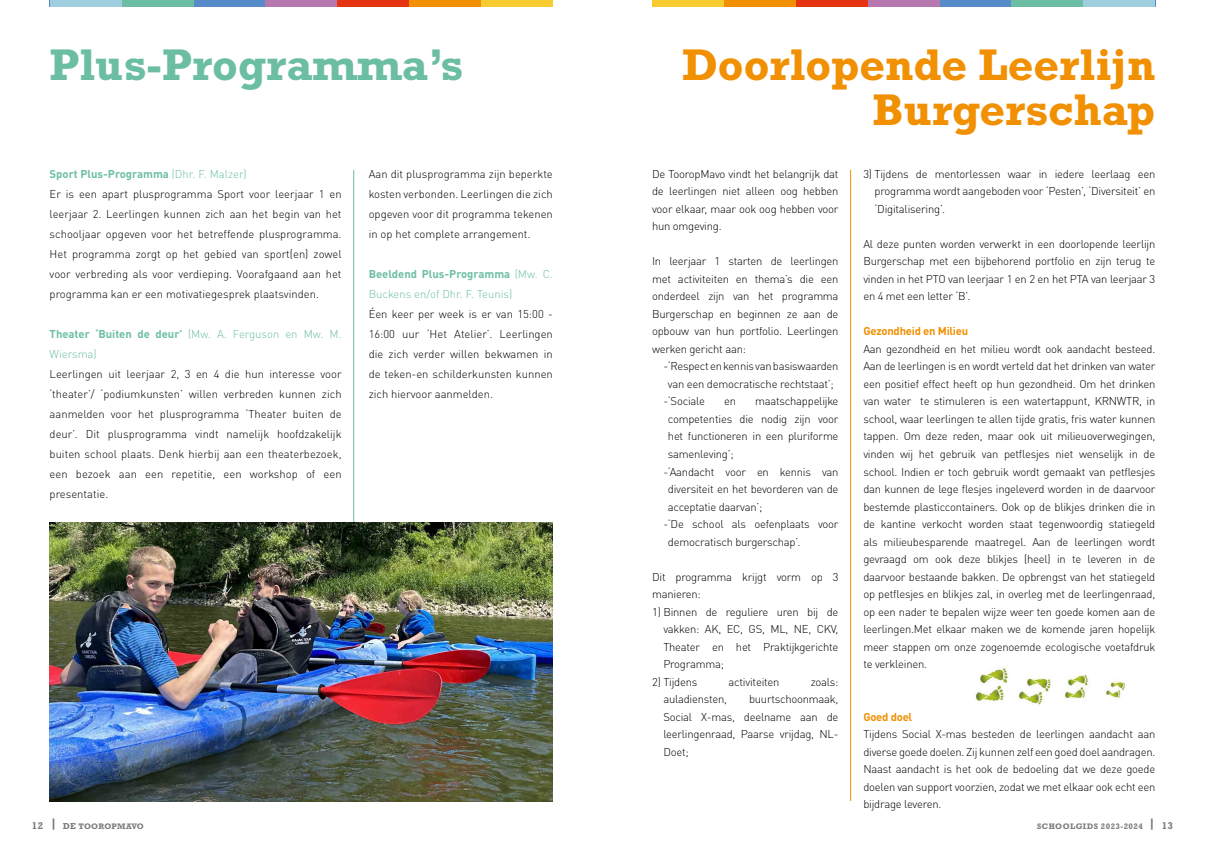
<style>
.page{position:relative;width:1205px;height:851px;background:#fff}
.page>*{position:absolute;margin:0;border:0;box-sizing:border-box;transform-origin:0 0}
.t1{font:700 45px/45px "Rockwell Std";color:#f19002;text-align:right}
.t2{font:700 45px "Rockwell Std";color:#6bbea4}
.t3{font:300 11.25px/17.5px "DIN Pro";letter-spacing:-.02em;color:#000;text-align:justify}
.t4{font:300 11.25px/20px "DIN Pro";color:#000}
.t5{font:300 11.25px/20px "DIN Pro";color:#6bbea4}
.t6{font:700 11.25px "DIN Pro";letter-spacing:-.02em;color:#f19002}
.t7{font:700 8.12px "Rockwell Std";letter-spacing:.05em;color:#7c7b7b}
.t8{font:700 8.12px "Rockwell Std";letter-spacing:.03em;color:#7c7b7b}
.s1{font-weight:700;color:#6bbea4}
.s2{color:#6bbea4}
.s3{font-weight:700}
.s4{font-size:10px}
.s5{font-size:8.75px}
</style>
<div class="page">
<div style="left:652px;top:0;width:503px;height:7px;background:#f8cb31"></div>
<div style="left:724px;top:0;width:431px;height:7px;background:#f19002"></div>
<div style="left:796px;top:0;width:359px;height:7px;background:#e63312"></div>
<div style="left:868px;top:0;width:287px;height:7px;background:#b777af"></div>
<div style="left:939px;top:0;width:216px;height:7px;background:#578ac8"></div>
<div style="left:1011px;top:0;width:144px;height:7px;background:#6bbea4"></div>
<div style="left:1083px;top:0;width:72px;height:7px;background:#9fcfde"></div>
<div style="left:50px;top:0;width:503px;height:7px;background:#f8cb31"></div>
<div style="left:50px;top:0;width:431px;height:7px;background:#f19002"></div>
<div style="left:50px;top:0;width:359px;height:7px;background:#e63312"></div>
<div style="left:50px;top:0;width:287px;height:7px;background:#b777af"></div>
<div style="left:50px;top:0;width:215px;height:7px;background:#578ac8"></div>
<div style="left:50px;top:0;width:143px;height:7px;background:#6bbea4"></div>
<div style="left:50px;top:0;width:71px;height:7px;background:#9fcfde"></div>
<img style="left:975px;top:668px;width:151px;height:37px">
<hr style="left:353px;top:170px;width:1px;height:631px;background:#6bbea4">
<hr style="left:850px;top:170px;width:1px;height:630px;background:#f19002">
<img style="left:50px;top:522px;width:503px;height:279px">
<h1 class="t2" style="left:50px;top:38px;width:415px">Plus-Programma’s</h1>
<p class="t4" style="left:50px;top:163px;width:293px"><span class="s1">Sport Plus-Programma</span> <span class="s2">(Dhr. F. Malzer)<br></span>Er is een apart plusprogramma Sport voor leerjaar 1 en leerjaar 2. Leerlingen kunnen zich aan het begin van het schooljaar opgeven voor het betreffende plusprogramma.<br>Het programma zorgt op het gebied van sport(en) zowel voor verbreding als voor verdieping. Voorafgaand aan het programma kan er een motivatiegesprek plaatsvinden.</p>
<p class="t5" style="left:50px;top:323px;width:293px"><span class="s3">Theater ‘Buiten de deur’</span> (Mw. A. Ferguson en Mw. M.<br>Wiersma)</p>
<p class="t3" style="left:50px;top:363px;width:294px;line-height:20px">Leerlingen uit leerjaar 2, 3 en 4 die hun interesse voor ‘theater’/ ‘podiumkunsten’ willen verbreden kunnen zich aanmelden voor het plusprogramma ‘Theater buiten de deur’. Dit plusprogramma vindt namelijk hoofdzakelijk buiten school plaats. Denk hierbij aan een theaterbezoek, een bezoek aan een repetitie, een workshop of een presentatie.</p>
<p class="t3" style="left:369px;top:163px;width:186px;line-height:20px">Aan dit plusprogramma zijn beperkte kosten verbonden. Leerlingen die zich opgeven voor dit programma tekenen in op het complete arrangement.</p>
<p class="t5" style="left:369px;top:263px;width:186px"><span class="s3">Beeldend Plus-Programma</span> (Mw. C.<br>Buckens en/of Dhr. F. Teunis)</p>
<p class="t3" style="left:369px;top:303px;width:186px;line-height:20px">Éen keer per week is er van 15:00 - 16:00 uur ‘Het Atelier’. Leerlingen die zich verder willen bekwamen in de teken-en schilderkunsten kunnen zich hiervoor aanmelden.</p>
<h1 class="t1" style="left:682px;top:42px;width:475px">Doorlopende Leerlijn<br>Burgerschap</h1>
<p class="t3" style="left:652px;top:164px;width:188px">De TooropMavo vindt het belangrijk dat de leerlingen niet alleen oog hebben voor elkaar, maar ook oog hebben voor hun omgeving.</p>
<p class="t3" style="left:652px;top:251px;width:188px">In leerjaar 1 starten de leerlingen met activiteiten en thema’s die een onderdeel zijn van het programma Burgerschap en beginnen ze aan de opbouw van hun portfolio. Leerlingen werken gericht aan:</p>
<p class="t3" style="left:663px;top:356px;width:177px">-‘Respect en kennis van basiswaarden</p>
<p class="t3" style="left:668px;top:374px;width:167px">van een democratische rechtstaat’;</p>
<p class="t3" style="left:663px;top:391px;width:43px">-‘Sociale</p>
<p class="t3" style="left:724px;top:391px;width:13px">en</p>
<p class="t3" style="left:755px;top:391px;width:85px">maatschappelijke</p>
<p class="t3" style="left:668px;top:409px;width:172px">competenties die nodig zijn voor</p>
<p class="t3" style="left:668px;top:426px;width:172px">het functioneren in een pluriforme</p>
<p class="t3" style="left:668px;top:444px;width:67px">samenleving’;</p>
<p class="t3" style="left:663px;top:461px;width:177px">-‘Aandacht voor en kennis van</p>
<p class="t3" style="left:668px;top:479px;width:172px">diversiteit en het bevorderen van de</p>
<p class="t3" style="left:668px;top:496px;width:96px">acceptatie daarvan’;</p>
<p class="t3" style="left:663px;top:514px;width:177px">-‘De school als oefenplaats voor</p>
<p class="t3" style="left:668px;top:531px;width:134px">democratisch burgerschap’.</p>
<p class="t3" style="left:652px;top:566px;width:188px">Dit programma krijgt vorm op 3 manieren:</p>
<p class="t3" style="left:663px;top:601px;width:177px;text-indent:-11px">1) Binnen de reguliere uren bij de vakken: AK, EC, GS, ML, NE, CKV, Theater en het Praktijkgerichte Programma;</p>
<p class="t3" style="left:652px;top:671px;width:47px">2) Tijdens</p>
<p class="t3" style="left:728px;top:671px;width:52px">activiteiten</p>
<p class="t3" style="left:811px;top:671px;width:29px">zoals:</p>
<p class="t3" style="left:663px;top:689px;width:65px">auladiensten,</p>
<p class="t3" style="left:874px;top:164px;width:282px;text-indent:-11px">3) Tijdens de mentorlessen waar in iedere leerlaag een programma wordt aangeboden voor ‘Pesten’, ‘Diversiteit’ en ‘Digitalisering’.</p>
<p class="t3" style="left:863px;top:234px;width:293px">Al deze punten worden verwerkt in een doorlopende leerlijn Burgerschap met een bijbehorend portfolio en zijn terug te vinden in het PTO van leerjaar 1 en 2 en het PTA van leerjaar 3 en 4 met een letter ‘B’.</p>
<p class="t6" style="left:863px;top:322px;width:106px">Gezondheid en Milieu</p>
<p class="t3" style="left:863px;top:339px;width:294px">Aan gezondheid en het milieu wordt ook aandacht besteed.<br>Aan de leerlingen is en wordt verteld dat het drinken van water een positief effect heeft op hun gezondheid. Om het drinken van water te stimuleren is een watertappunt, KRNWTR, in school, waar leerlingen te allen tijde gratis, fris water kunnen tappen. Om deze reden, maar ook uit milieuoverwegingen, vinden wij het gebruik van petflesjes niet wenselijk in de school. Indien er toch gebruik wordt gemaakt van petflesjes dan kunnen de lege flesjes ingeleverd worden in de daarvoor bestemde plasticcontainers. Ook op de blikjes drinken die in de kantine verkocht worden staat tegenwoordig statiegeld als milieubesparende maatregel. Aan de leerlingen wordt gevraagd om ook deze blikjes (heel) in te leveren in de daarvoor bestaande bakken. De opbrengst van het statiegeld op petflesjes en blikjes zal, in overleg met de leerlingenraad, op een nader te bepalen wijze weer ten goede komen aan de leerlingen.Met elkaar maken we de komende jaren hopelijk meer stappen om onze zogenoemde ecologische voetafdruk te verkleinen.</p>
<p class="t3" style="left:663px;top:689px;width:177px;text-indent:86px">buurtschoonmaak, Social X-mas, deelname aan de leerlingenraad, Paarse vrijdag, NL-Doet;</p>
<p class="t6" style="left:863px;top:707px;width:50px">Goed doel</p>
<p class="t3" style="left:863px;top:724px;width:294px">Tijdens Social X-mas besteden de leerlingen aandacht aan diverse goede doelen. Zij kunnen zelf een goed doel aandragen.<br>Naast aandacht is het ook de bedoeling dat we deze goede doelen van support voorzien, zodat we met elkaar ook echt een bijdrage leveren.</p>
<p class="t8" style="left:32px;top:821px;width:113px"><span class="s4">12</span> <sup>|</sup> <span class="s5">DE</span> TOOROPMAVO</p>
<p class="t7" style="left:1037px;top:821px;width:137px">SCHOOLGIDS 2023-2024 <sup>|</sup> <span class="s4">13</span></p>
</div>
